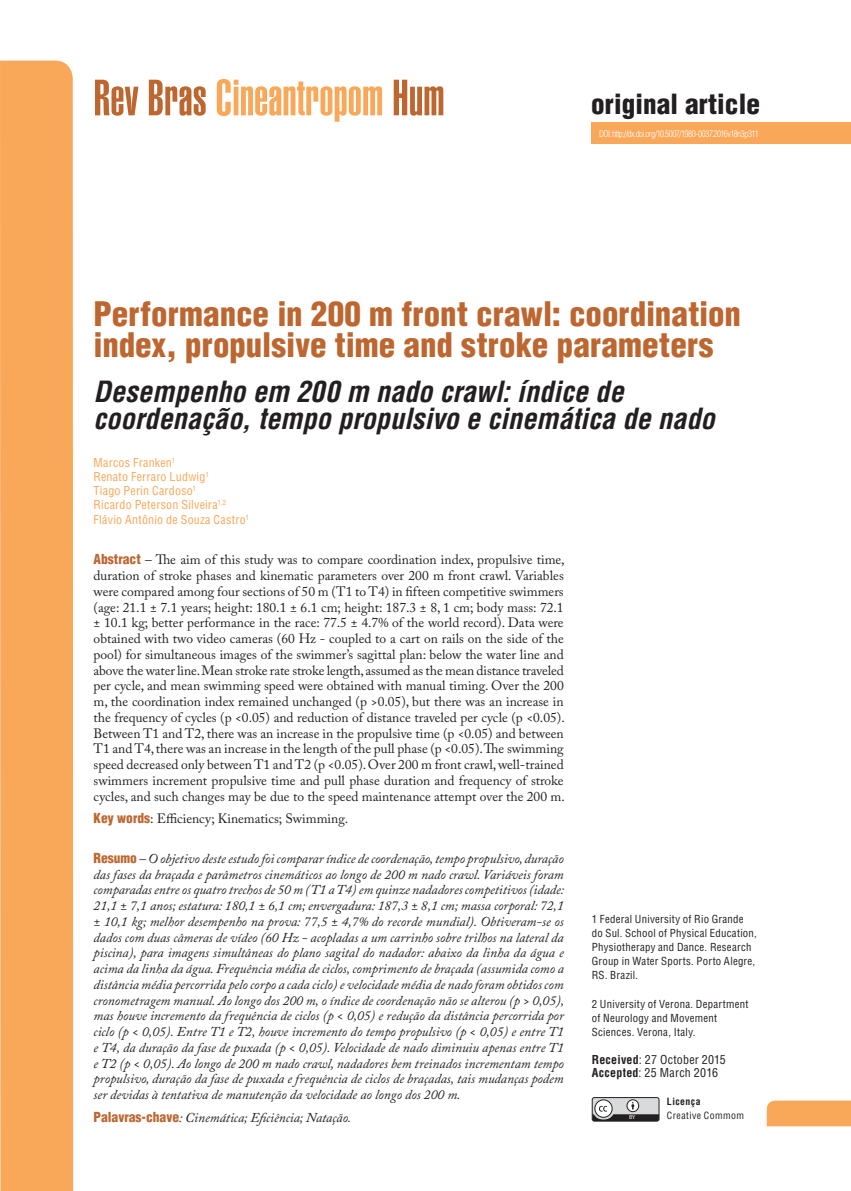
<style>
.page{position:relative;width:851px;height:1191px;background:#fff}
.page>*{position:absolute;margin:0;border:0;box-sizing:border-box;transform-origin:0 0}
.t1{font:50.1px "Helvetica LT Std Ultra Comp";letter-spacing:.005em;color:#f9a758}
.Titulo{font:900 condensed 33px/31.5px "Helvetica LT Std";color:#bd6630}
.Titulo_ingles{font:italic 700 condensed 28.5px/27.8px "Helvetica LT Std";color:#231f20}
.t2{font:900 condensed 27.15px "Helvetica LT Std";letter-spacing:.005em;color:#231f20}
.resumo{font:italic 13.5px/15.8px "Adobe Caslon Pro";color:#231f20;text-align:justify}
.abstract{font:13.5px/15.8px "Adobe Caslon Pro";color:#231f20;text-align:justify}
.autores{font:condensed 12px "Helvetica LT Std";letter-spacing:.02em;color:#f9a758}
.Aprovado{font:condensed 12px "Helvetica LT Std";letter-spacing:.015em;color:#231f20}
.endereço_autores{font:condensed 10.8px/14.1px "Helvetica LT Std";letter-spacing:.025em;color:#231f20}
.t3{font:condensed 9.75px "Helvetica LT Std";letter-spacing:.045em;color:#231f20}
.t4{font:700 condensed 9.75px "Helvetica LT Std";letter-spacing:.05em;color:#231f20}
.t5{font:300 condensed 9px "Helvetica LT Std";letter-spacing:-.05em;color:#fff}
.t6{font:600 semi-expanded 6px "Myriad Pro";color:#fff}
.s1{color:#bd6630}
.s2{font-family:"Helvetica LT Std";font-weight:900;font-stretch:condensed;color:#bd6630}
.s3{font-family:"Helvetica LT Std";font-weight:900;font-style:normal;font-stretch:condensed;color:#bd6630}
.s4{font-weight:700}
</style>
<div class="page">
<div style="left:592px;top:1097px;width:67px;height:24px;background:#d9dadc;border-radius:2px"></div>
<div style="left:591px;top:1097px;width:68px;height:24px;border:1px solid #231f20;border-radius:2px"></div>
<svg style="left:594px;top:1099px;width:18px;height:18px"></svg>
<div style="left:594px;top:1099px;width:18px;height:18px;border:1px solid #231f20;border-radius:50%"></div>
<div style="left:626px;top:1099px;width:13px;height:13px;border:1px solid #231f20;border-radius:50%"></div>
<div style="left:766px;top:1100px;width:84px;height:26px;background:#f9a758"></div>
<svg style="left:592px;top:1102px;width:67px;height:19px"></svg>
<div style="left:591px;top:122px;width:259px;height:22px;background:#f9a758"></div>
<div style="left:0;top:61px;width:73px;height:1130px;background:#f9a758"></div>
<h1 class="t1" style="left:94px;top:69px;width:352px"><span class="s1">Rev Bras</span> Cineantropom <span class="s1">Hum</span></h1>
<p class="t2" style="left:591px;top:87px;width:170px">original article</p>
<p class="t5" style="left:599px;top:128px;width:161px">DOI:http://dx.doi.org/10.5007/1980-0037.2016v18n3p311</p>
<p class="Titulo" style="left:94px;top:298px;width:648px">Performance in 200 m front crawl: coordination index, propulsive time and stroke parameters</p>
<p class="Titulo_ingles" style="left:94px;top:378px;width:622px">Desempenho em 200 m nado crawl: índice de coordenação, tempo propulsivo e cinemática de nado</p>
<p class="autores" style="left:94px;top:455px;width:83px">Marcos Franken<sup>1</sup></p>
<p class="autores" style="left:94px;top:469px;width:117px">Renato Ferraro Ludwig<sup>1</sup></p>
<p class="autores" style="left:94px;top:483px;width:104px">Tiago Perin Cardoso<sup>1</sup></p>
<p class="autores" style="left:94px;top:497px;width:134px">Ricardo Peterson Silveira<sup>1,2</sup></p>
<p class="autores" style="left:94px;top:512px;width:157px">Flávio Antônio de Souza Castro<sup>1</sup></p>
<p class="abstract" style="left:94px;top:551px;width:472px"><span class="s2">Abstract</span> – The aim of this study was to compare coordination index, propulsive time, duration of stroke phases and kinematic parameters over 200 m front crawl. Variables were compared among four sections of 50 m (T1 to T4) in fifteen competitive swimmers (age: 21.1 ± 7.1 years; height: 180.1 ± 6.1 cm; height: 187.3 ± 8, 1 cm; body mass: 72.1 ± 10.1 kg; better performance in the race: 77.5 ± 4.7% of the world record). Data were obtained with two video cameras (60 Hz - coupled to a cart on rails on the side of the pool) for simultaneous images of the swimmer’s sagittal plan: below the water line and above the water line. Mean stroke rate stroke length, assumed as the mean distance traveled per cycle, and mean swimming speed were obtained with manual timing. Over the 200 m, the coordination index remained unchanged (p &gt;0.05), but there was an increase in the frequency of cycles (p &lt;0.05) and reduction of distance traveled per cycle (p &lt;0.05).<br>Between T1 and T2, there was an increase in the propulsive time (p &lt;0.05) and between T1 and T4, there was an increase in the length of the pull phase (p &lt;0.05). The swimming speed decreased only between T1 and T2 (p &lt;0.05). Over 200 m front crawl, well-trained swimmers increment propulsive time and pull phase duration and frequency of stroke cycles, and such changes may be due to the speed maintenance attempt over the 200 m.</p>
<p class="abstract" style="left:94px;top:810px;width:256px"><span class="s2">Key words</span>: Efficiency; Kinematics; Swimming.</p>
<p class="resumo" style="left:94px;top:850px;width:472px"><span class="s3">Resumo</span> – O objetivo deste estudo foi comparar índice de coordenação, tempo propulsivo, duração das fases da braçada e parâmetros cinemáticos ao longo de 200 m nado crawl. Variáveis foram comparadas entre os quatro trechos de 50 m (T1 a T4) em quinze nadadores competitivos (idade:<br>21,1 ± 7,1 anos; estatura: 180,1 ± 6,1 cm; envergadura: 187,3 ± 8,1 cm; massa corporal: 72,1 ± 10,1 kg; melhor desempenho na prova: 77,5 ± 4,7% do recorde mundial). Obtiveram-se os dados com duas câmeras de vídeo (60 Hz - acopladas a um carrinho sobre trilhos na lateral da piscina), para imagens simultâneas do plano sagital do nadador: abaixo da linha da água e acima da linha da água. Frequência média de ciclos, comprimento de braçada (assumida como a distância média percorrida pelo corpo a cada ciclo) e velocidade média de nado foram obtidos com cronometragem manual. Ao longo dos 200 m, o índice de coordenação não se alterou (p &gt; 0,05), mas houve incremento da frequência de ciclos (p &lt; 0,05) e redução da distância percorrida por ciclo (p &lt; 0,05). Entre T1 e T2, houve incremento do tempo propulsivo (p &lt; 0,05) e entre T1 e T4, da duração da fase de puxada (p &lt; 0,05). Velocidade de nado diminuiu apenas entre T1 e T2 (p &lt; 0,05). Ao longo de 200 m nado crawl, nadadores bem treinados incrementam tempo propulsivo, duração da fase de puxada e frequência de ciclos de braçadas, tais mudanças podem ser devidas à tentativa de manutenção da velocidade ao longo dos 200 m.</p>
<p class="resumo" style="left:94px;top:1109px;width:259px"><span class="s3">Palavras-chave</span>: Cinemática; Eficiência; Natação.</p>
<p class="endereço_autores" style="left:591px;top:911px;width:166px">1 Federal University of Rio Grande do Sul. School of Physical Education,<br>Physiotherapy and Dance. Research<br>Group in Water Sports. Porto Alegre,<br>RS. Brazil.</p>
<p class="endereço_autores" style="left:591px;top:996px;width:158px">2 University of Verona. Department of Neurology and Movement<br>Sciences. Verona, Italy.</p>
<p class="Aprovado" style="left:591px;top:1051px;width:135px"><span class="s4">Received</span>: 27 October 2015</p>
<p class="Aprovado" style="left:591px;top:1065px;width:128px"><span class="s4">Accepted</span>: 25 March 2016</p>
<p class="t4" style="left:666px;top:1095px;width:35px">Licença</p>
<p class="t3" style="left:666px;top:1109px;width:78px">Creative Commom</p>
<p class="t6" style="left:629px;top:1113px;width:8px">BY</p>
</div>
